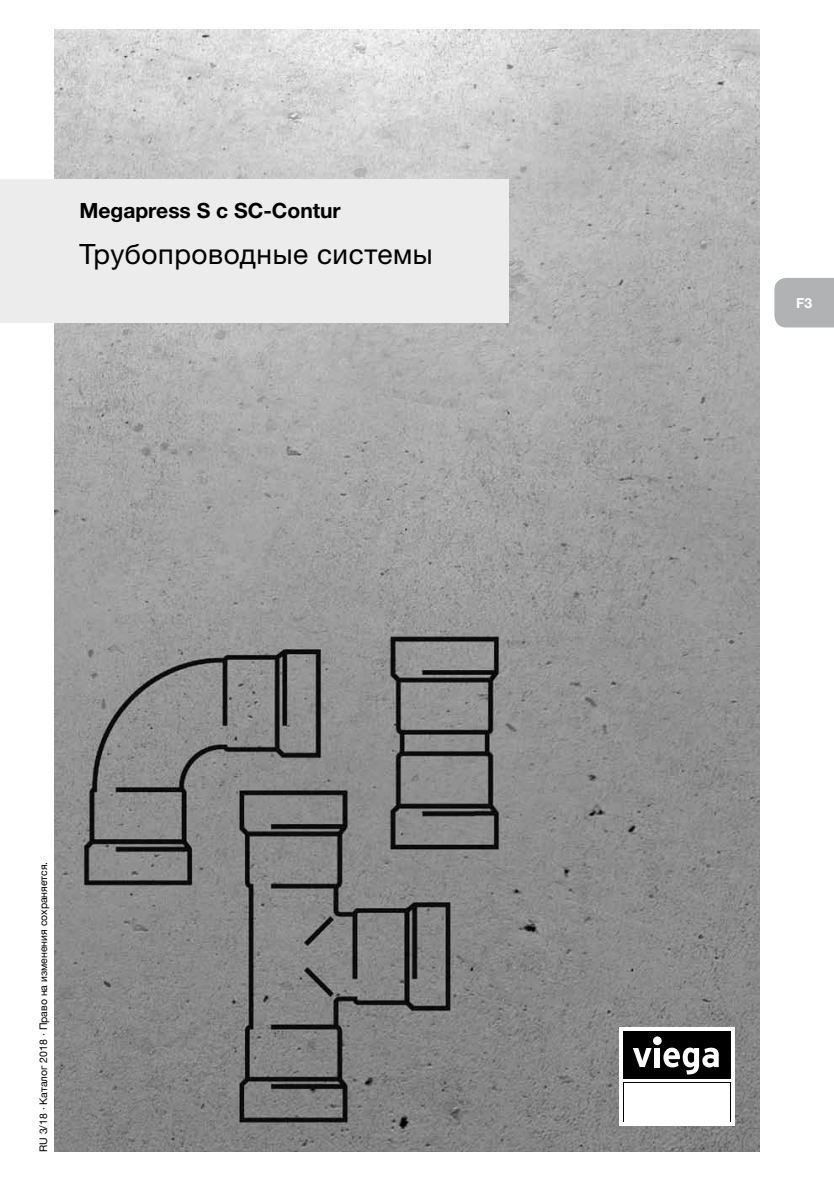
<style>
.page{position:relative;width:834px;height:1181px;background:#fff}
.page>*{position:absolute;margin:0;border:0;box-sizing:border-box;transform-origin:0 0}
.t1{font:28px "M Ying Hei PR Cfor Viega W4";letter-spacing:.02em;color:#000}
.t2{font:21px "M Ying Hei PR Cfor Viega W7";color:#000}
.t3{font:13.83px "M Ying Hei PR Cfor Viega W7";color:#fff}
.t4{font:10.5px "M Ying Hei PR Cfor Viega W4";color:#000}
</style>
<div class="page">
<img style="left:55px;top:30px;width:704px;height:1121px">
<div style="left:0;top:179px;width:508px;height:143px;background:#ececed"></div>
<div style="left:619px;top:1027px;width:115px;height:99px;background:#fff"></div>
<div style="left:623px;top:1031px;width:107px;height:47px;background:#000"></div>
<svg style="left:633px;top:1048px;width:18px;height:19px"></svg>
<div style="left:654px;top:1048px;width:5px;height:19px;background:#fff"></div>
<div style="left:653px;top:1036px;width:8px;height:9px;background:#fff;border-radius:50%"></div>
<svg style="left:663px;top:1047px;width:55px;height:27px"></svg>
<svg style="left:623px;top:1082px;width:107px;height:40px"></svg>
<div style="left:624px;top:1083px;width:105px;height:38px;background:#fff"></div>
<div style="left:774px;top:278px;width:59px;height:49px;background:#b1b2b3"></div>
<h2 class="t2" style="left:79px;top:198px;width:263px">-Megapress S с -SC-Contur</h2>
<h1 class="t1" style="left:79px;top:237px;width:355px">Трубопроводные системы</h1>
<p class="t4" style="left:37px;top:1152px;width:292px;rotate:-90deg">RU 3/18 · Каталог 2018 · Право на изменения сохраняется.</p>
<h3 class="t3" style="left:796px;top:294px;width:17px">F3</h3>
</div>
